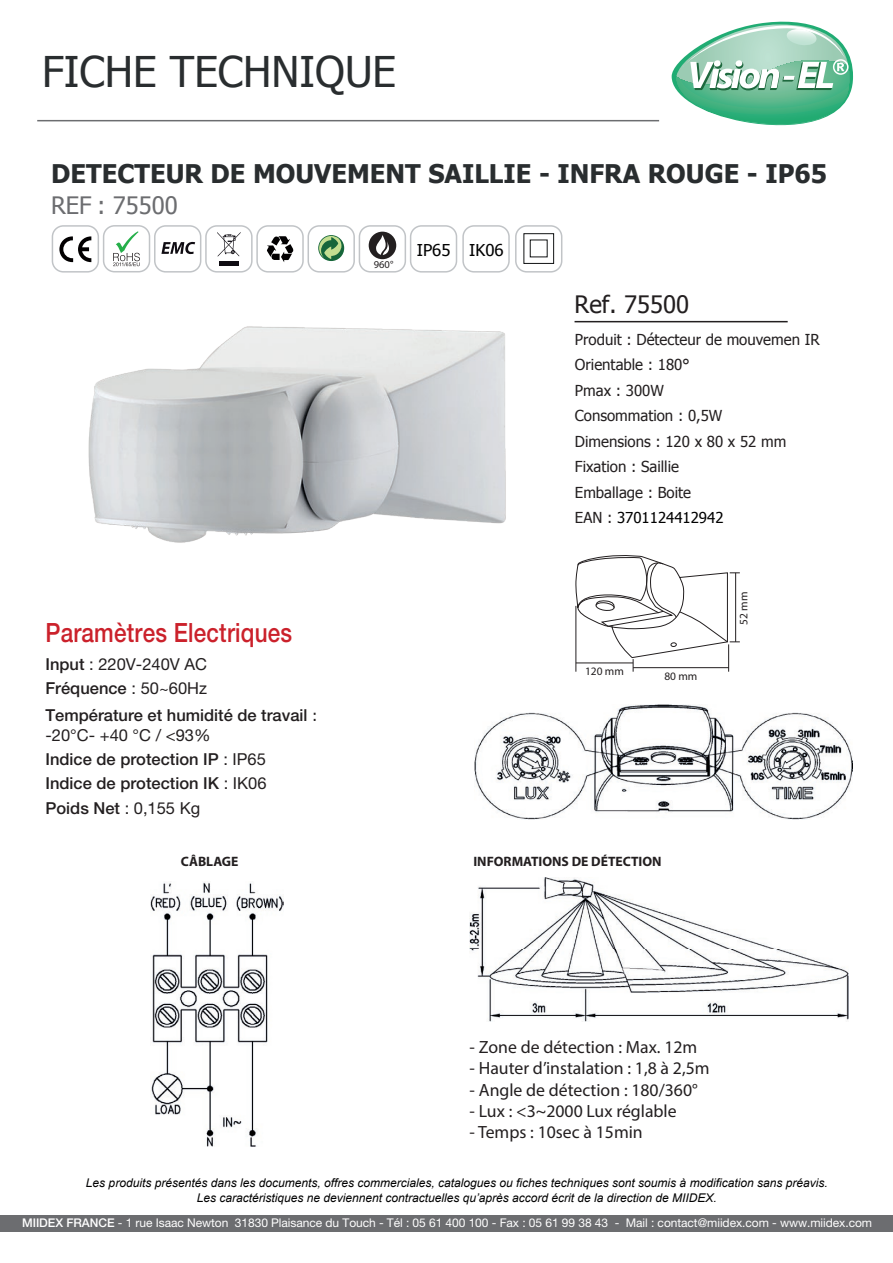
<style>
.page{position:relative;width:893px;height:1263px;background:#fff}
.page>*{position:absolute;margin:0;border:0;box-sizing:border-box;transform-origin:0 0}
.t1{font:42.3px "Tahoma";color:#292d2f}
.t2{font:500 26.55px "Helvetica Neue LT Std";letter-spacing:.01em;color:#cb212b;scale:.85 1}
.t3{font:700 25.65px "Tahoma";color:#292d2f}
.t4{font:24px "Tahoma";color:#6c6d70}
.t5{font:24px "Tahoma";color:#231f20}
.t6{font:17.7px "Myriad Pro";color:#231f20}
.t7{font:500 16.5px/24.2px "Helvetica Neue LT Std";color:#231f20}
.t8{font:16.5px/24.2px "Helvetica Neue LT Std";color:#231f20}
.t9{font:16.35px "Tahoma";color:#000}
.t10{font:15.15px/25.5px "Tahoma";color:#231f20}
.t11{font:15px "Tahoma";color:#000}
.t12{font:700 13.65px "Myriad Pro";color:#231f20}
.t13{font:italic 12px/14.4px "Arial";color:#000001;text-align:center}
.t14{font:12px "Helvetica Neue LT Std";letter-spacing:-.005em;color:#fff}
.t15{font:11.4px "Myriad Pro";color:#231f20}
.t16{font:10.5px "Myriad Pro";color:#231f20}
.s1{font-weight:500}
.s2{font-family:"Tahoma";font-weight:400;font-size:15.15px}
.s3{font-weight:400}
.s4{font-size:15.15px;color:#231f20}
</style>
<div class="page">
<div style="left:0;top:1215px;width:893px;height:16px;background:#6c6d70"></div>
<hr style="left:37px;top:120px;width:622px;height:1px;background:#6c6d70">
<svg style="left:672px;top:21px;width:181px;height:105px"></svg>
<hr style="left:575px;top:321px;width:213px;height:1px;background:#231f20">
<div style="left:307px;top:225px;width:48px;height:48px;border:1px solid #c1c4c7;border-radius:11px"></div>
<div style="left:103px;top:225px;width:47px;height:47px;border:1px solid #c1c4c7;border-radius:11px"></div>
<div style="left:52px;top:225px;width:47px;height:48px;border:1px solid #c1c4c7;border-radius:11px"></div>
<div style="left:154px;top:225px;width:47px;height:48px;border:1px solid #c1c4c7;border-radius:11px"></div>
<div style="left:205px;top:225px;width:48px;height:48px;border:1px solid #c1c4c7;border-radius:11px"></div>
<div style="left:256px;top:225px;width:48px;height:48px;border:1px solid #c1c4c7;border-radius:11px"></div>
<div style="left:410px;top:225px;width:47px;height:48px;border:1px solid #c1c4c7;border-radius:11px"></div>
<div style="left:515px;top:225px;width:47px;height:48px;border:1px solid #c1c4c7;border-radius:11px"></div>
<div style="left:462px;top:225px;width:48px;height:48px;border:1px solid #c1c4c7;border-radius:11px"></div>
<div style="left:359px;top:225px;width:47px;height:48px;border:1px solid #c1c4c7;border-radius:11px"></div>
<svg style="left:59px;top:236px;width:32px;height:26px"></svg>
<svg style="left:161px;top:242px;width:34px;height:12px"></svg>
<svg style="left:217px;top:232px;width:24px;height:24px"></svg>
<div style="left:219px;top:261px;width:19px;height:5px;background:#0f0c12"></div>
<svg style="left:267px;top:236px;width:26px;height:26px"></svg>
<svg style="left:318px;top:235px;width:26px;height:26px"></svg>
<div style="left:369px;top:232px;width:27px;height:27px;background:#231f20;border-radius:50%"></div>
<svg style="left:376px;top:235px;width:13px;height:20px"></svg>
<svg style="left:113px;top:231px;width:27px;height:35px"></svg>
<div style="left:523px;top:233px;width:31px;height:31px;border:1px solid #111314"></div>
<img style="left:88px;top:326px;width:418px;height:217px">
<img style="left:474px;top:705px;width:378px;height:114px">
<img style="left:151px;top:882px;width:133px;height:265px">
<img style="left:470px;top:878px;width:379px;height:144px">
<svg style="left:575px;top:555px;width:165px;height:117px"></svg>
<hr style="left:576px;top:662px;width:57px;height:1px;background:#231f20">
<hr style="left:633px;top:667px;width:96px;height:1px;background:#231f20">
<h1 class="t1" style="left:42px;top:43px;width:356px">FICHE TECHNIQUE</h1>
<h3 class="t3" style="left:51px;top:155px;width:777px">DETECTEUR DE MOUVEMENT SAILLIE - INFRA ROUGE - IP65</h3>
<h3 class="t4" style="left:51px;top:189px;width:128px">REF : 75500</h3>
<p class="t16" style="left:374px;top:258px;width:21px">960°</p>
<h3 class="t9" style="left:417px;top:239px;width:88px">IP65 IK06</h3>
<h2 class="t2" style="left:46px;top:617px;width:292px">Paramètres Electriques</h2>
<h3 class="t8" style="left:46px;top:652px;width:163px"><span class="s1">Input</span> : 220V-240V AC<br><span class="s1">Fréquence</span> : 50~60Hz</h3>
<h3 class="t7" style="left:46px;top:705px;width:273px;line-height:19.8px">Température et humidité de travail <span class="s2">: </span><span class="s3">-20°C- +40 °C / &lt;93%</span></h3>
<h3 class="t7" style="left:46px;top:747px;width:223px;text-align:justify">Indice de protection IP <span class="s3">: IP65<br></span>Indice de protection IK <span class="s3">: IK06<br></span>Poids Net <span class="s3">: 0,155 Kg</span></h3>
<h3 class="t5" style="left:575px;top:288px;width:116px">Ref. 75500</h3>
<p class="t10" style="left:575px;top:326px;width:246px">Produit : Détecteur de mouvemen IR<br>Orientable : 180°<br>Pmax : 300W<br>Consommation : 0,5W<br>Dimensions : 120 x 80 x 52 mm<br>Fixation : Saillie<br>Emballage : Boite</p>
<p class="t11" style="left:575px;top:507px;width:150px"><span class="s4">EAN :</span> 3701124412942</p>
<p class="t15" style="left:585px;top:664px;width:40px">120 mm</p>
<p class="t15" style="left:664px;top:669px;width:35px">80 mm</p>
<p class="t15" style="left:737px;top:625px;width:35px;rotate:-90deg">52 mm</p>
<p class="t12" style="left:181px;top:853px;width:59px">CÂBLAGE</p>
<p class="t12" style="left:473px;top:853px;width:190px">INFORMATIONS DE DÉTECTION</p>
<h3 class="t6" style="left:470px;top:1036px;width:229px">- Zone de détection : Max. 12m</h3>
<h3 class="t6" style="left:470px;top:1057px;width:241px">- Hauter d’instalation : 1,8 à 2,5m</h3>
<h3 class="t6" style="left:470px;top:1079px;width:230px">- Angle de détection : 180/360°</h3>
<h3 class="t6" style="left:470px;top:1100px;width:209px">- Lux : &lt;3~2000 Lux réglable</h3>
<h3 class="t6" style="left:470px;top:1121px;width:175px">- Temps : 10sec à 15min</h3>
<p class="t13" style="left:86px;top:1176px;width:743px">Les produits présentés dans les documents, offres commerciales, catalogues ou fiches techniques sont soumis à modification sans préavis.<br>Les caractéristiques ne deviennent contractuelles qu’après accord écrit de la direction de MIIDEX.</p>
<p class="t14" style="left:22px;top:1215px;width:851px"><span class="s1">MIIDEX FRANCE</span> - 1 rue Isaac Newton 31830 Plaisance du Touch - Tél : 05 61 400 100 - Fax : 05 61 99 38 43 - Mail : contact@miidex.com - www.miidex.com</p>
</div>
